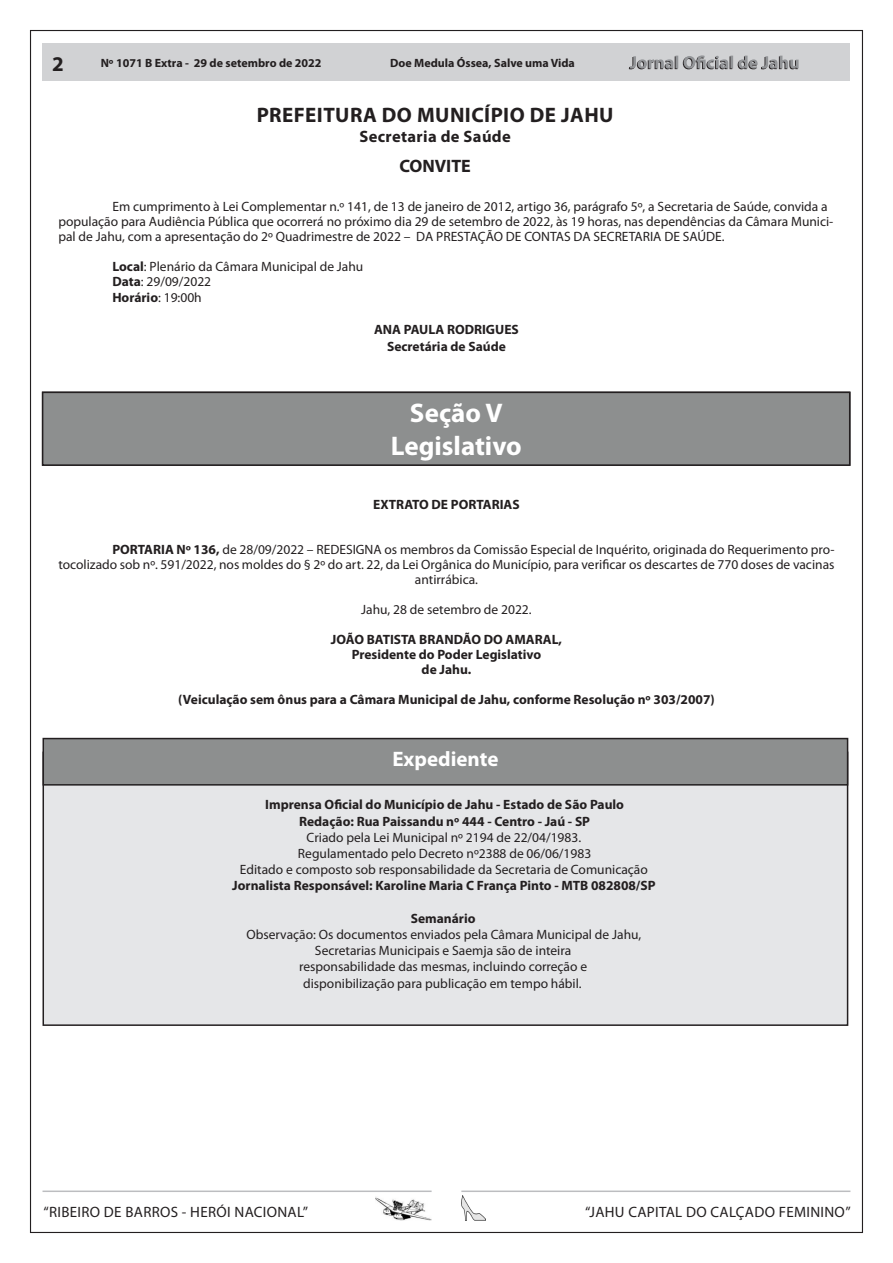
<style>
.page{position:relative;width:893px;height:1263px;background:#fff}
.page>*{position:absolute;margin:0;border:0;box-sizing:border-box;transform-origin:0 0}
.t1{font:700 27px "Myriad Pro";color:#fff}
.t2{font:700 21px "Myriad Pro";letter-spacing:.02em;color:#231f20}
.t3{font:700 21px "Myriad Pro";color:#fff}
.t4{font:700 18px "Myriad Pro";color:#231f20}
.t5{font:700 16.5px "Myriad Pro";letter-spacing:.02em;color:#231f20}
.t6{font:15px "Myriad Pro";letter-spacing:.02em;color:#231f20}
.t7{font:13.5px/15px "Myriad Pro";color:#231f20}
.t8{font:700 13.5px "Myriad Pro";color:#231f20}
.t9{font:700 12px "Myriad Pro";color:#231f20}
.s1{font-weight:700}
.s2{font-weight:400}
</style>
<div class="page">
<img style="left:461px;top:1196px;width:25px;height:24px">
<hr style="left:461px;top:1190px;width:389px;height:2px;background:#bcbdc0">
<img style="left:375px;top:1197px;width:57px;height:23px">
<hr style="left:43px;top:1190px;width:389px;height:2px;background:#bcbdc0">
<div style="left:43px;top:43px;width:807px;height:37px;background:#d1d2d4"></div>
<svg style="left:629px;top:55px;width:170px;height:14px"></svg>
<div style="left:43px;top:392px;width:807px;height:73px;background:#8d8f8f"></div>
<div style="left:42px;top:392px;width:808px;height:74px;border:2px solid #231f20"></div>
<div style="left:43px;top:752px;width:805px;height:273px;background:#e5e6e8"></div>
<div style="left:43px;top:738px;width:805px;height:47px;background:#8d8f8f"></div>
<div style="left:43px;top:738px;width:805px;height:47px;border:2px solid #231f20"></div>
<h2 class="t2" style="left:52px;top:50px;width:13px">2</h2>
<p class="t9" style="left:101px;top:55px;width:222px">Nº 1071 B Extra - 29 de setembro de 2022</p>
<p class="t9" style="left:390px;top:55px;width:186px">Doe Medula Óssea, Salve uma Vida</p>
<p class="t2" style="left:257px;top:101px;width:358px">PREFEITURA DO MUNICÍPIO DE JAHU</p>
<p class="t5" style="left:359px;top:126px;width:153px">Secretaria de Saúde</p>
<p class="t4" style="left:399px;top:154px;width:73px">CONVITE</p>
<p class="t7" style="left:58px;top:199px;width:777px;text-indent:54px">Em cumprimento à Lei Complementar n.º 141, de 13 de janeiro de 2012, artigo 36, parágrafo 5º, a Secretaria de Saúde, convida a população para Audiência Pública que ocorrerá no próximo dia 29 de setembro de 2022, às 19 horas, nas dependências da Câmara Munici&shy;pal de Jahu, com a apresentação do 2º Quadrimestre de 2022 – DA PRESTAÇÃO DE CONTAS DA SECRETARIA DE SAÚDE.</p>
<p class="t7" style="left:112px;top:259px;width:253px"><span class="s1">Local</span>: Plenário da Câmara Municipal de Jahu<br><span class="s1">Data</span>: 29/09/2022</p>
<p class="t8" style="left:112px;top:289px;width:91px">Horário<span class="s2">: 19:00h</span></p>
<p class="t8" style="left:374px;top:321px;width:146px">ANA PAULA RODRIGUES</p>
<p class="t8" style="left:387px;top:337px;width:120px">Secretária de Saúde</p>
<p class="t1" style="left:410px;top:396px;width:94px">Seção V</p>
<p class="t1" style="left:391px;top:428px;width:132px">Legislativo</p>
<p class="t8" style="left:373px;top:496px;width:148px">EXTRATO DE PORTARIAS</p>
<p class="t7" style="left:112px;top:542px;width:724px"><span class="s1">PORTARIA Nº 136,</span> de 28/09/2022 – REDESIGNA os membros da Comissão Especial de Inquérito, originada do Requerimento pro-</p>
<p class="t7" style="left:58px;top:557px;width:778px">tocolizado sob nº. 591/2022, nos moldes do § 2º do art. 22, da Lei Orgânica do Município, para verificar os descartes de 770 doses de vacinas</p>
<p class="t7" style="left:415px;top:572px;width:65px">antirrábica.</p>
<p class="t7" style="left:361px;top:602px;width:172px">Jahu, 28 de setembro de 2022.</p>
<p class="t8" style="left:331px;top:631px;width:233px">JOÃO BATISTA BRANDÃO DO AMARAL,</p>
<p class="t8" style="left:352px;top:646px;width:191px">Presidente do Poder Legislativo</p>
<p class="t8" style="left:422px;top:661px;width:51px">de Jahu.</p>
<p class="t8" style="left:178px;top:691px;width:538px">(Veiculação sem ônus para a Câmara Municipal de Jahu, conforme Resolução nº 303/2007)</p>
<p class="t3" style="left:392px;top:745px;width:108px">Expediente</p>
<p class="t8" style="left:265px;top:796px;width:360px">Imprensa Oficial do Município de Jahu - Estado de São Paulo</p>
<p class="t8" style="left:299px;top:812px;width:293px">Redação: Rua Paissandu nº 444 - Centro - Jaú - SP</p>
<p class="t7" style="left:307px;top:829px;width:276px">Criado pela Lei Municipal nº 2194 de 22/04/1983.</p>
<p class="t7" style="left:298px;top:846px;width:295px">Regulamentado pelo Decreto nº2388 de 06/06/1983</p>
<p class="t7" style="left:240px;top:862px;width:409px">Editado e composto sob responsabilidade da Secretaria de Comunicação</p>
<p class="t8" style="left:232px;top:877px;width:425px">Jornalista Responsável: Karoline Maria C França Pinto - MTB 082808/SP</p>
<p class="t8" style="left:411px;top:909px;width:66px">Semanário</p>
<p class="t7" style="left:246px;top:927px;width:396px">Observação: Os documentos enviados pela Câmara Municipal de Jahu,</p>
<p class="t7" style="left:315px;top:943px;width:258px">Secretarias Municipais e Saemja são de inteira</p>
<p class="t7" style="left:299px;top:959px;width:290px">responsabilidade das mesmas, incluindo correção e</p>
<p class="t7" style="left:303px;top:975px;width:280px">disponibilização para publicação em tempo hábil.</p>
<p class="t6" style="left:44px;top:1202px;width:266px">“RIBEIRO DE BARROS - HERÓI NACIONAL”</p>
<p class="t6" style="left:585px;top:1202px;width:267px">“JAHU CAPITAL DO CALÇADO FEMININO”</p>
</div>
